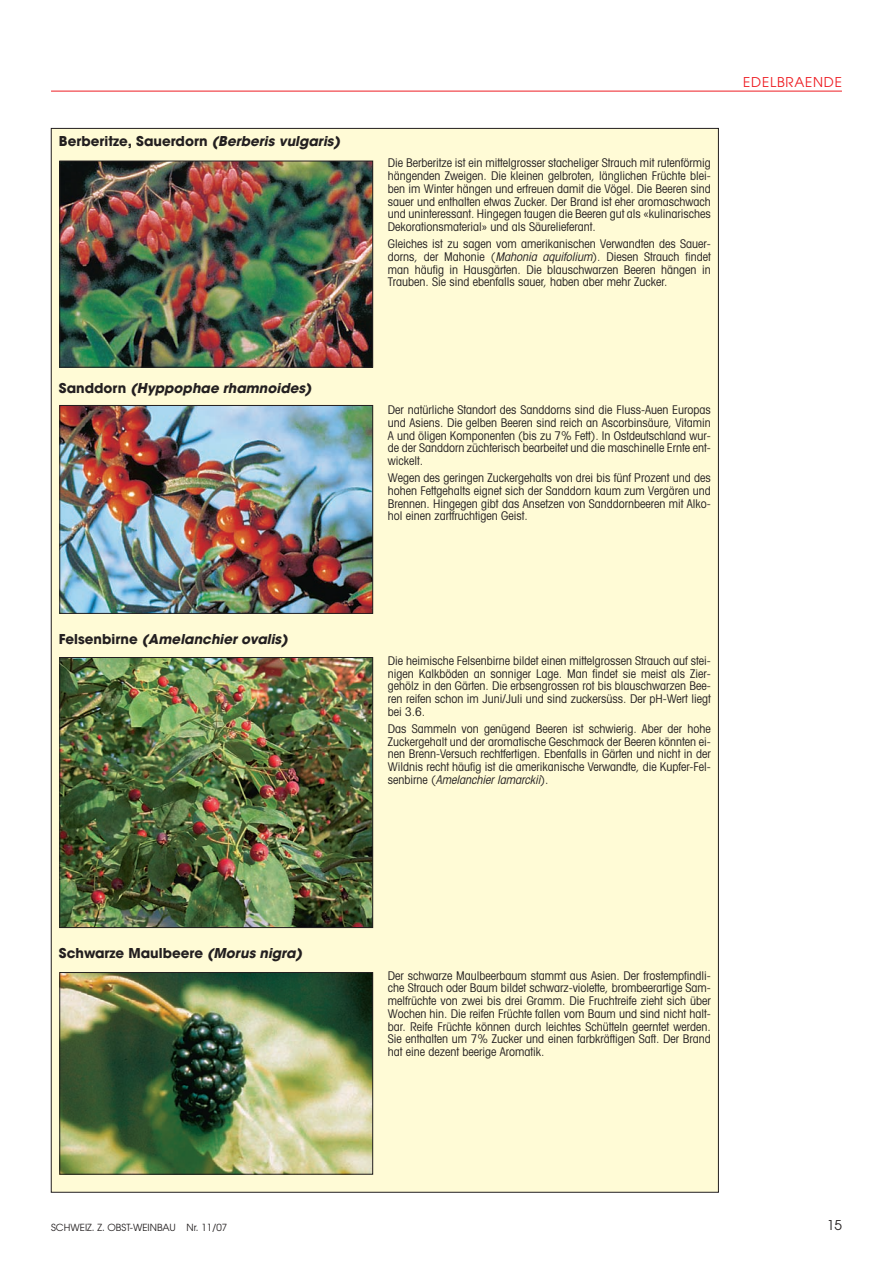
<style>
.page{position:relative;width:893px;height:1263px;background:#fff}
.page>*{position:absolute;margin:0;border:0;box-sizing:border-box;transform-origin:0 0}
.t1{font:700 13.5px "Avant Garde";color:#231f20}
.t2{font:italic 700 13.5px "Avant Garde";color:#231f20}
.t3{font:13.5px "Avant Garde";letter-spacing:.055em;color:#ee1d23}
.t4{font:13.5px "Avant Garde";color:#231f20}
.t5{font:condensed 12px/12.8px "Avant Garde";color:#231f20;text-align:justify}
.t6{font:9.75px "Avant Garde";color:#231f20}
.s1{font-style:italic}
.s2{font-style:normal}
</style>
<div class="page">
<hr style="left:51px;top:91px;width:791px;height:1px;background:#ee1d23">
<div style="left:51px;top:128px;width:667px;height:1064px;background:#fffbd6"></div>
<img style="left:62px;top:163px;width:309px;height:202px">
<div style="left:60px;top:161px;width:313px;height:206px;border:1px solid #231f20"></div>
<img style="left:62px;top:407px;width:309px;height:205px">
<div style="left:60px;top:405px;width:313px;height:209px;border:1px solid #231f20"></div>
<img style="left:62px;top:659px;width:309px;height:267px">
<div style="left:60px;top:657px;width:313px;height:271px;border:1px solid #231f20"></div>
<img style="left:62px;top:974px;width:309px;height:198px">
<div style="left:60px;top:972px;width:313px;height:202px;border:1px solid #231f20"></div>
<p class="t1" style="left:59px;top:136px;width:283px">Berberitze, Sauerdorn <span class="s1">(Berberis vulgaris)</span></p>
<p class="t2" style="left:59px;top:383px;width:254px"><span class="s2">Sanddorn</span> (Hyppophae rhamnoides)</p>
<p class="t2" style="left:59px;top:634px;width:230px"><span class="s2">Felsenbirne</span> (Amelanchier ovalis)</p>
<p class="t5" style="left:388px;top:158px;width:324px">Die Berberitze ist ein mittelgrosser stacheliger Strauch mit rutenförmig hängenden Zweigen. Die kleinen gelbroten, länglichen Früchte blei&shy;ben im Winter hängen und erfreuen damit die Vögel. Die Beeren sind sauer und enthalten etwas Zucker. Der Brand ist eher aromaschwach und uninteressant. Hingegen taugen die Beeren gut als «kulinarisches Dekorationsmaterial» und als Säurelieferant.</p>
<p class="t5" style="left:388px;top:239px;width:324px">Gleiches ist zu sagen vom amerikanischen Verwandten des Sauer&shy;dorns, der Mahonie (<span class="s1">Mahonia aquifolium</span>). Diesen Strauch findet man häufig in Hausgärten. Die blauschwarzen Beeren hängen in Trauben. Sie sind ebenfalls sauer, haben aber mehr Zucker.</p>
<p class="t3" style="left:743px;top:77px;width:100px">EDELBRAENDE</p>
<p class="t5" style="left:388px;top:404px;width:324px">Der natürliche Standort des Sanddorns sind die Fluss-Auen Europas und Asiens. Die gelben Beeren sind reich an Ascorbinsäure, Vitamin A und öligen Komponenten (bis zu 7% Fett). In Ostdeutschland wur&shy;de der Sanddorn züchterisch bearbeitet und die maschinelle Ernte ent&shy;wickelt.</p>
<p class="t5" style="left:388px;top:472px;width:324px">Wegen des geringen Zuckergehalts von drei bis fünf Prozent und des hohen Fettgehalts eignet sich der Sanddorn kaum zum Vergären und Brennen. Hingegen gibt das Ansetzen von Sanddornbeeren mit Alko&shy;hol einen zartfruchtigen Geist.</p>
<p class="t5" style="left:388px;top:655px;width:324px">Die heimische Felsenbirne bildet einen mittelgrossen Strauch auf stei&shy;nigen Kalkböden an sonniger Lage. Man findet sie meist als Zier&shy;gehölz in den Gärten. Die erbsengrossen rot bis blauschwarzen Bee&shy;ren reifen schon im Juni/Juli und sind zuckersüss. Der pH-Wert liegt bei 3.6.</p>
<p class="t5" style="left:388px;top:723px;width:324px">Das Sammeln von genügend Beeren ist schwierig. Aber der hohe Zuckergehalt und der aromatische Geschmack der Beeren könnten ei&shy;nen Brenn-Versuch rechtfertigen. Ebenfalls in Gärten und nicht in der Wildnis recht häufig ist die amerikanische Verwandte, die Kupfer-Fel&shy;s e n b i r n e ( <span class="s1">Amelanchier lamarckii</span>) .</p>
<p class="t1" style="left:59px;top:948px;width:245px">Schwarze Maulbeere <span class="s1">(Morus nigra)</span></p>
<p class="t5" style="left:388px;top:970px;width:324px">Der schwarze Maulbeerbaum stammt aus Asien. Der frostempfindli&shy;che Strauch oder Baum bildet schwarz-violette, brombeerartige Sam&shy;melfrüchte von zwei bis drei Gramm. Die Fruchtreife zieht sich über Wochen hin. Die reifen Früchte fallen vom Baum und sind nicht halt&shy;bar. Reife Früchte können durch leichtes Schütteln geerntet werden.<br>Sie enthalten um 7% Zucker und einen farbkräftigen Saft. Der Brand hat eine dezent beerige Aromatik.</p>
<p class="t6" style="left:51px;top:1223px;width:178px">SCHWEIZ. Z. OBST-WEINBAU Nr. 11/07</p>
<p class="t4" style="left:827px;top:1220px;width:16px">15</p>
</div>
